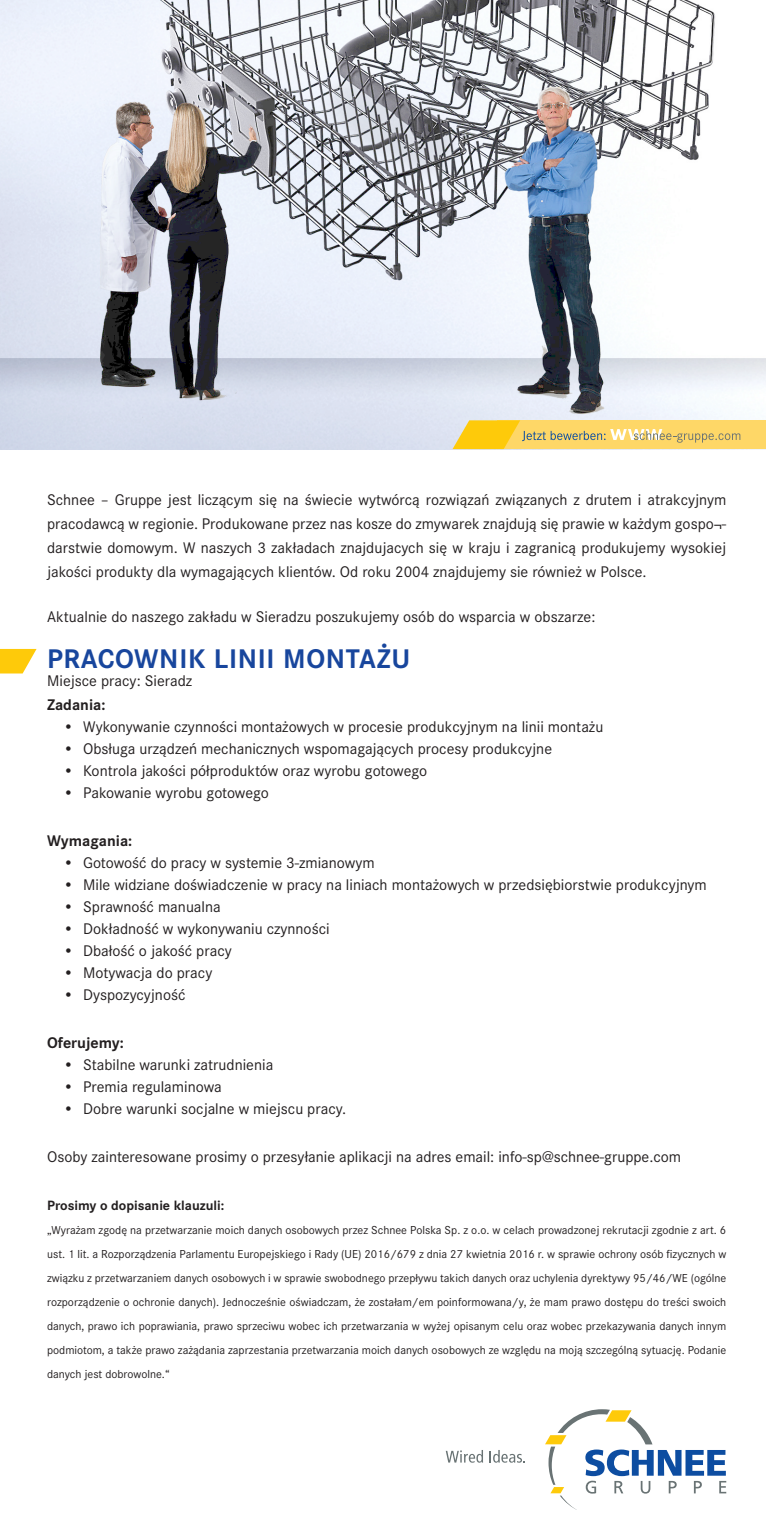
<style>
.page{position:relative;width:766px;height:1531px;background:#fff}
.page>*{position:absolute;margin:0;border:0;box-sizing:border-box;transform-origin:0 0}
.t1{font:700 28px "Corporate S";letter-spacing:.025em;color:#18469d}
.t2{font:16px/24px "Corporate S";color:#231f20;text-align:justify}
.t3{font:700 16px "Corporate S";color:#231f20}
.t4{font:700 14px "Corporate S";color:#231f20}
.t5{font:12px/24px "Corporate S";color:#231f20;text-align:justify}
</style>
<div class="page">
<img style="left:0;top:0;width:765px;height:449px">
<svg style="left:0;top:649px;width:37px;height:24px"></svg>
<svg style="left:545px;top:1409px;width:181px;height:100px"></svg>
<svg style="left:445px;top:1450px;width:38px;height:12px"></svg>
<svg style="left:489px;top:1450px;width:36px;height:12px"></svg>
<div style="left:498px;top:420px;width:267px;height:29px;background:#fed767"></div>
<svg style="left:452px;top:420px;width:288px;height:29px"></svg>
<p class="t2" style="left:47px;top:487px;width:680px">Schnee – Gruppe jest liczącym się na świecie wytwórcą rozwiązań związanych z drutem i atrakcyjnym pracodawcą w regionie. Produkowane przez nas kosze do zmywarek znajdują się prawie w każdym gospo¬- darstwie domowym. W naszych 3 zakładach znajdujacych się w kraju i zagranicą produkujemy wysokiej jakości produkty dla wymagających klientów. Od roku 2004 znajdujemy sie również w Polsce.</p>
<p class="t2" style="left:47px;top:604px;width:549px">Aktualnie do naszego zakładu w Sieradzu poszukujemy osób do wsparcia w obszarze:</p>
<h1 class="t1" style="left:47px;top:642px;width:365px">PRACOWNIK LINII MONTAŻU</h1>
<p class="t2" style="left:47px;top:668px;width:147px">Miejsce pracy: Sieradz</p>
<p class="t3" style="left:47px;top:695px;width:60px">Zadania:</p>
<p class="t2" style="left:63px;top:714px;width:541px">• Wykonywanie czynności montażowych w procesie produkcyjnym na linii montażu</p>
<p class="t2" style="left:63px;top:736px;width:490px">• Obsługa urządzeń mechanicznych wspomagających procesy produkcyjne</p>
<p class="t2" style="left:63px;top:758px;width:365px">• Kontrola jakości półproduktów oraz wyrobu gotowego</p>
<p class="t2" style="left:63px;top:780px;width:207px">• Pakowanie wyrobu gotowego</p>
<p class="t3" style="left:47px;top:831px;width:87px">Wymagania:</p>
<p class="t2" style="left:63px;top:850px;width:313px">• Gotowość do pracy w systemie 3-zmianowym</p>
<p class="t2" style="left:63px;top:872px;width:645px">• Mile widziane doświadczenie w pracy na liniach montażowych w przedsiębiorstwie produkcyjnym</p>
<p class="t2" style="left:63px;top:894px;width:159px">• Sprawność manualna</p>
<p class="t2" style="left:63px;top:916px;width:268px">• Dokładność w wykonywaniu czynności</p>
<p class="t2" style="left:63px;top:938px;width:170px">• Dbałość o jakość pracy</p>
<p class="t2" style="left:63px;top:960px;width:150px">• Motywacja do pracy</p>
<p class="t2" style="left:63px;top:982px;width:124px">• Dyspozycyjność</p>
<p class="t3" style="left:47px;top:1033px;width:78px">Oferujemy:</p>
<p class="t2" style="left:63px;top:1052px;width:211px">• Stabilne warunki zatrudnienia</p>
<p class="t2" style="left:63px;top:1074px;width:160px">• Premia regulaminowa</p>
<p class="t2" style="left:63px;top:1096px;width:284px">• Dobre warunki socjalne w miejscu pracy.</p>
<p class="t2" style="left:47px;top:1144px;width:635px">Osoby zainteresowane prosimy o przesyłanie aplikacji na adres email: info-sp@schnee-gruppe.com</p>
<p class="t4" style="left:47px;top:1197px;width:179px">Prosimy o dopisanie klauzuli:</p>
<p class="t5" style="left:47px;top:1218px;width:680px">„Wyrażam zgodę na przetwarzanie moich danych osobowych przez Schnee Polska Sp. z o.o. w celach prowadzonej rekrutacji zgodnie z art. 6 ust. 1 lit. a Rozporządzenia Parlamentu Europejskiego i Rady (UE) 2016/679 z dnia 27 kwietnia 2016 r. w sprawie ochrony osób fizycznych w związku z przetwarzaniem danych osobowych i w sprawie swobodnego przepływu takich danych oraz uchylenia dyrektywy 95/46/WE (ogólne rozporządzenie o ochronie danych). Jednocześnie oświadczam, że zostałam/em poinformowana/y, że mam prawo dostępu do treści swoich danych, prawo ich poprawiania, prawo sprzeciwu wobec ich przetwarzania w wyżej opisanym celu oraz wobec przekazywania danych innym podmiotom, a także prawo zażądania zaprzestania przetwarzania moich danych osobowych ze względu na moją szczególną sytuację. Podanie danych jest dobrowolne.“</p>
</div>
